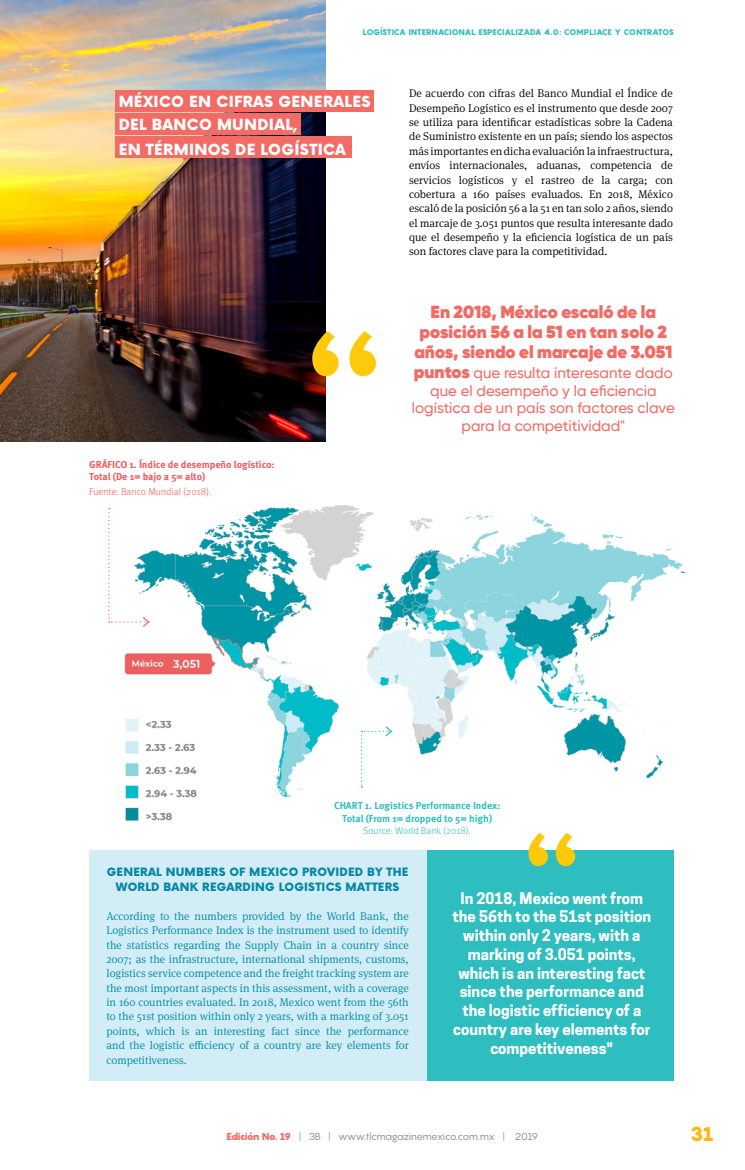
<style>
.page{position:relative;width:745px;height:1170px;background:#fff}
.page>*{position:absolute;margin:0;border:0;box-sizing:border-box;transform-origin:0 0}
.t1{font:900 20px "Pangram";color:#fdb913}
.t2{font:800 17.5px/20px "Gilroy";color:#f26b65;text-align:center}
.t3{font:700 15px/18.8px "Cooper Hewitt";color:#fff;text-align:center}
.t4{font:500 15px/17.5px "Gilroy";color:#f26b65;text-align:center}
.t5{font:900 15px/22.5px "Now";letter-spacing:.02em;color:#fff}
.t6{font:300 11.25px/14.4px "Meta Serif Pro";color:#008ba4;text-align:justify}
.t7{font:300 11.25px/14.4px "Meta Serif Pro";color:#000;text-align:justify}
.t8{font:900 11.25px/15px "Now";letter-spacing:.02em;color:#0588a5;text-align:center}
.t9{font:700 10px/12.5px "Meta Pro";color:#2ebec0;text-align:center}
.t10{font:700 10px/12.5px "Meta Pro";color:#f15859}
.t11{font:10px "Pangram";letter-spacing:-.06em;color:#939598}
.t12{font:300 10px "Meta Pro";color:#f15859}
.t13{font:300 10px "Meta Pro";color:#2ebec0}
.t14{font:900 8.12px "Pangram";letter-spacing:-.04em;color:#2ebec0}
.s1{font-weight:800;font-size:17.5px}
.s2{font-weight:900;color:#f26b65}
</style>
<div class="page">
<img style="left:124px;top:505px;width:562px;height:293px">
<img style="left:124px;top:702px;width:96px;height:119px">
<img style="left:0;top:0;width:326px;height:441px">
<div style="left:115px;top:90px;width:259px;height:22px;background:#f26b65"></div>
<div style="left:115px;top:114px;width:186px;height:21px;background:#f26b65"></div>
<div style="left:115px;top:137px;width:236px;height:21px;background:#f26b65"></div>
<svg style="left:312px;top:331px;width:63px;height:45px"></svg>
<div style="left:89px;top:850px;width:338px;height:230px;background:#d2edf6"></div>
<div style="left:427px;top:850px;width:246px;height:230px;background:#2ebec0"></div>
<svg style="left:528px;top:832px;width:47px;height:34px"></svg>
<svg style="left:108px;top:508px;width:42px;height:120px"></svg>
<svg style="left:360px;top:725px;width:32px;height:62px"></svg>
<p class="t14" style="left:362px;top:27px;width:313px">LOGÍSTICA INTERNACIONAL ESPECIALIZADA 4.0: COMPLIACE Y CONTRATOS</p>
<h3 class="t5" style="left:119px;top:91px;width:253px">MÉXICO EN CIFRAS GENERALES<br>DEL BANCO MUNDIAL,</h3>
<h3 class="t5" style="left:119px;top:138px;width:228px">EN TÉRMINOS DE LOGÍSTICA</h3>
<p class="t10" style="left:89px;top:457px;width:187px">GRÁFICO 1. Índice de desempeño logístico:<br>Total (De 1= bajo a 5= alto)</p>
<p class="t12" style="left:89px;top:484px;width:123px">Fuente: Banco Mundial (2018).</p>
<p class="t7" style="left:409px;top:86px;width:265px">De acuerdo con cifras del Banco Mundial el Índice de Desempeño Logístico es el instrumento que desde 2007 se utiliza para identificar estadísticas sobre la Cadena de Suministro existente en un país; siendo los aspectos más importantes en dicha evaluación la infraestructura, envíos internacionales, aduanas, competencia de servicios logísticos y el rastreo de la carga; con cobertura a 160 países evaluados. En 2018, México escaló de la posición 56 a la 51 en tan solo 2 años, siendo el marcaje de 3.051 puntos que resulta interesante dado que el desempeño y la eficiencia logística de un país son factores clave para la competitividad.</p>
<h2 class="t2" style="left:414px;top:302px;width:259px">En 2018, México escaló de la posición 56 a la 51 en tan solo 2 años, siendo el marcaje de 3.051</h2>
<h3 class="t4" style="left:411px;top:364px;width:264px"><span class="s1">puntos</span> que resulta interesante dado que el desempeño y la eficiencia logística de un país son factores clave para la competitividad"</h3>
<p class="t9" style="left:334px;top:798px;width:168px">CHART 1. Logistics Performance Index:<br>Total (From 1= dropped to 5= high)</p>
<p class="t13" style="left:363px;top:823px;width:109px">Source: World Bank (2018).</p>
<p class="t8" style="left:107px;top:864px;width:303px">GENERAL NUMBERS OF MEXICO PROVIDED BY THE<br>WORLD BANK REGARDING LOGISTICS MATTERS</p>
<p class="t6" style="left:106px;top:908px;width:304px">According to the numbers provided by the World Bank, the Logistics Performance Index is the instrument used to identify the statistics regarding the Supply Chain in a country since 2007; as the infrastructure, international shipments, customs, logistics service competence and the freight tracking system are the most important aspects in this assessment, with a coverage in 160 countries evaluated. In 2018, Mexico went from the 56th to the 51st position within only 2 years, with a marking of 3.051 points, which is an interesting fact since the performance and the logistic efficiency of a country are key elements for competitiveness.</p>
<h3 class="t3" style="left:452px;top:888px;width:200px">In 2018, Mexico went from the 56th to the 51st position within only 2 years, with a marking of 3.051 points, which is an interesting fact since the performance and the logistic efficiency of a country are key elements for competitiveness"</h3>
<p class="t11" style="left:226px;top:1130px;width:313px"><span class="s2">Edición No. 19</span> | 3B | www.tlcmagazinemexico.com.mx | 2019</p>
<h1 class="t1" style="left:689px;top:1120px;width:26px">31</h1>
</div>
